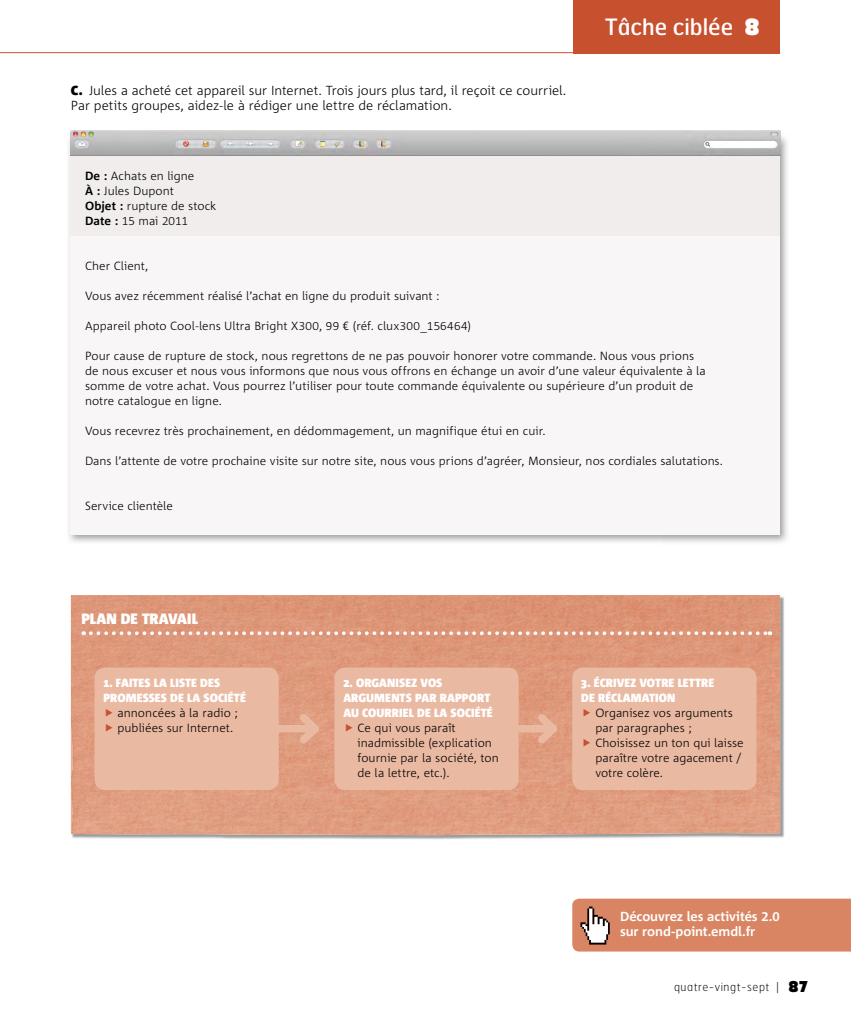
<style>
.page{position:relative;width:851px;height:1017px;background:#fff}
.page>*{position:absolute;margin:0;border:0;box-sizing:border-box;transform-origin:0 0}
.t1{font:22.5px "Hermes";color:#fff}
.t2{font:900 15px "Corpid Semi Cd";color:#fff}
.t3{font:300 13.12px/15px "Corpid";letter-spacing:-.005em;color:#000}
.t4{font:700 13.12px/15px "Corpid";letter-spacing:-.01em;color:#fff}
.t5{font:300 11.88px/15px "Corpid";color:#000}
.t6{font:900 11.88px/15px "Corpid Semi Cd";letter-spacing:.01em;color:#fff}
.t7{font:100 11.25px "Hermes";letter-spacing:.05em;color:#000}
.s1{font-weight:900}
.s2{font-weight:700}
.s3{font-weight:900;font-size:15px}
</style>
<div class="page">
<div style="left:573px;top:0;width:207px;height:53px;background:#c7502e"></div>
<hr style="left:0;top:52px;width:604px;height:1px;background:#c7502e">
<div style="left:572px;top:899px;width:278px;height:52px;background:#d98563"></div>
<img style="left:69px;top:133px;width:718px;height:410px">
<div style="left:71px;top:138px;width:709px;height:397px;background:#f8f6f6"></div>
<div style="left:71px;top:145px;width:709px;height:90px;background:#f0edec"></div>
<img style="left:71px;top:130px;width:709px;height:26px">
<img style="left:740px;top:596px;width:44px;height:242px">
<img style="left:71px;top:595px;width:709px;height:240px">
<div style="left:94px;top:667px;width:185px;height:123px;background:#eab9a2;border-radius:11px"></div>
<div style="left:572px;top:667px;width:184px;height:123px;background:#eab9a2;border-radius:11px"></div>
<div style="left:334px;top:667px;width:184px;height:123px;background:#eab9a2;border-radius:11px"></div>
<svg style="left:91px;top:631px;width:679px;height:4px"></svg>
<div style="left:239px;top:725px;width:76px;height:7px;background:#eab9a2"></div>
<svg style="left:293px;top:707px;width:33px;height:43px"></svg>
<div style="left:501px;top:725px;width:52px;height:7px;background:#eab9a2"></div>
<svg style="left:531px;top:707px;width:33px;height:43px"></svg>
<p class="t3" style="left:71px;top:83px;width:497px"><span class="s1">C.</span> Jules a acheté cet appareil sur Internet. Trois jours plus tard, il reçoit ce courriel.<br>Par petits groupes, aidez-le à rédiger une lettre de réclamation.</p>
<h1 class="t1" style="left:605px;top:13px;width:156px">Tâche ciblée <span class="s1">8</span></h1>
<p class="t5" style="left:85px;top:168px;width:133px"><span class="s2">De :</span> Achats en ligne<br><span class="s2">À :</span> Jules Dupont<br><span class="s2">Objet :</span> rupture de stock<br><span class="s2">Date :</span> 15 mai 2011</p>
<p class="t5" style="left:85px;top:258px;width:65px">Cher Client,</p>
<p class="t5" style="left:85px;top:288px;width:356px">Vous avez récemment réalisé l’achat en ligne du produit suivant :</p>
<p class="t5" style="left:85px;top:318px;width:387px">Appareil photo Cool-lens Ultra Bright X300, 99 € (réf. clux300_156464)</p>
<p class="t5" style="left:85px;top:348px;width:622px">Pour cause de rupture de stock, nous regrettons de ne pas pouvoir honorer votre commande. Nous vous prions de nous excuser et nous vous informons que nous vous offrons en échange un avoir d’une valeur équivalente à la somme de votre achat. Vous pourrez l’utiliser pour toute commande équivalente ou supérieure d’un produit de notre catalogue en ligne.</p>
<p class="t5" style="left:85px;top:423px;width:462px">Vous recevrez très prochainement, en dédommagement, un magnifique étui en cuir.</p>
<p class="t5" style="left:85px;top:453px;width:639px">Dans l’attente de votre prochaine visite sur notre site, nous vous prions d’agréer, Monsieur, nos cordiales salutations.</p>
<p class="t5" style="left:85px;top:498px;width:89px">Service clientèle</p>
<p class="t2" style="left:81px;top:610px;width:118px">PLAN DE TRAVAIL</p>
<p class="t6" style="left:103px;top:676px;width:144px">1. FAITES LA LISTE DES<br>PROMESSES DE LA SOCIÉTÉ</p>
<p class="t5" style="left:117px;top:706px;width:122px">annoncées à la radio ; publiées sur Internet.</p>
<p class="t6" style="left:343px;top:675px;width:151px">2. ORGANISEZ VOS<br>ARGUMENTS PAR RAPPORT<br>AU COURRIEL DE LA SOCIÉTÉ</p>
<p class="t5" style="left:357px;top:721px;width:143px">Ce qui vous paraît inadmissible (explication fournie par la société, ton de la lettre, etc.).</p>
<p class="t6" style="left:581px;top:676px;width:135px">3. ÉCRIVEZ VOTRE LETTRE<br>DE RÉCLAMATION</p>
<p class="t5" style="left:595px;top:706px;width:150px">Organisez vos arguments par paragraphes ;<br>Choisissez un ton qui laisse paraître votre agacement / votre colère.</p>
<p class="t4" style="left:620px;top:908px;width:161px">Découvrez les activités 2.0 sur rond-point.emdl.fr</p>
<p class="t7" style="left:674px;top:979px;width:135px">quatre-vingt-sept | <span class="s3">87</span></p>
</div>
